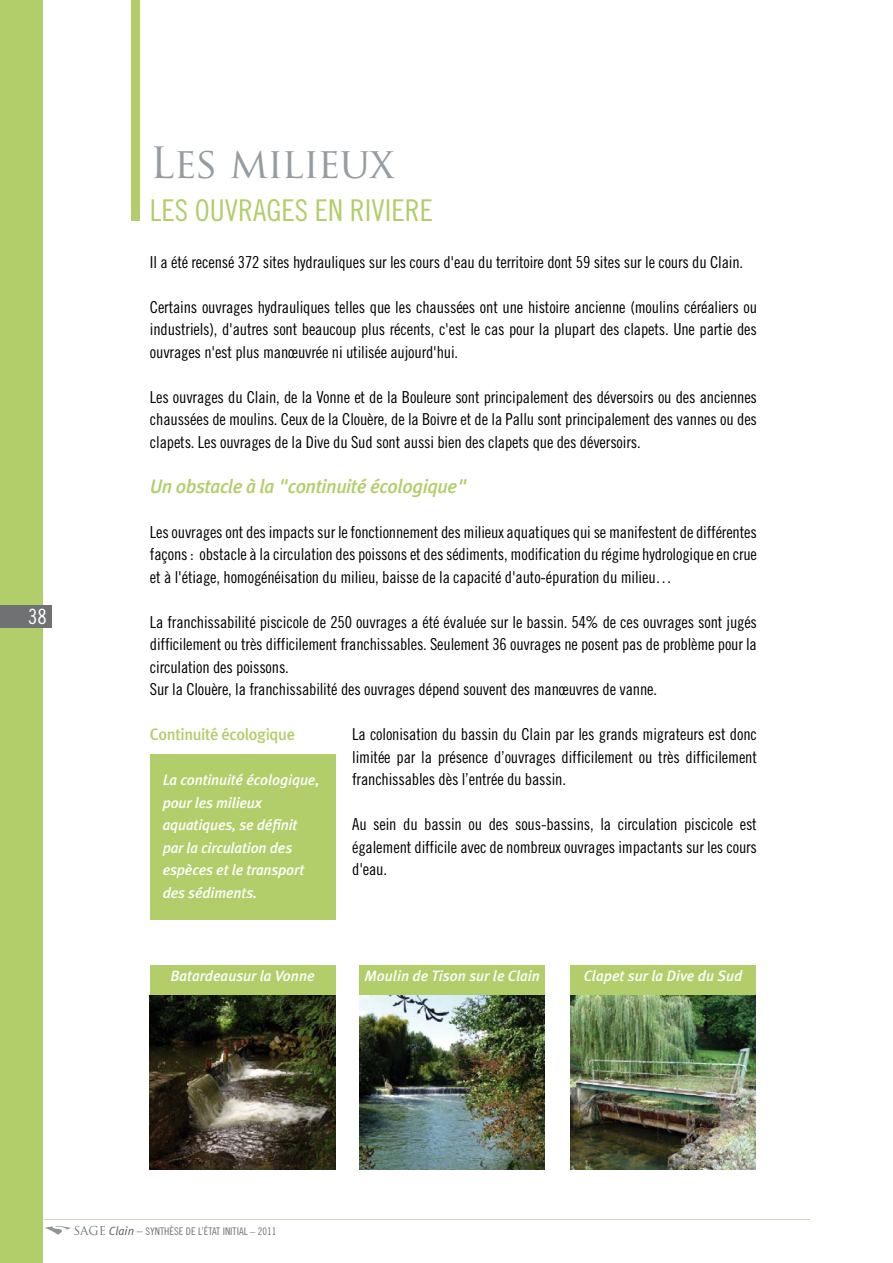
<style>
.page{position:relative;width:893px;height:1263px;background:#fff}
.page>*{position:absolute;margin:0;border:0;box-sizing:border-box;transform-origin:0 0}
.t1{font:42px "Trajan Pro";letter-spacing:-.025em;color:#969ca0}
.t2{font:30px "Trade Gothic Cond Eighteen";color:#b2ce6a}
.t3{font:21px "Trade Gothic Cond Eighteen";color:#fff}
.t4{font:italic 500 19.5px "Meta Plus";letter-spacing:-.025em;color:#b2ce6a}
.t5{font:16.5px/22.5px "Trade Gothic Cond Eighteen";letter-spacing:-.01em;color:#000;text-align:justify}
.t6{font:500 16.5px "Meta Plus";letter-spacing:-.025em;color:#b2ce6a}
.t7{font:italic 500 15px/22.5px "Meta Plus";letter-spacing:-.01em;color:#fff}
.t8{font:10.5px "Trade Gothic Cond Eighteen";color:#707172}
.s1{font-family:"Trajan Pro";font-size:12px}
.s2{font-family:"Meta Plus";font-style:italic;font-size:12px}
.s3{font-size:12px}
</style>
<div class="page">
<div style="left:0;top:0;width:42px;height:1263px;background:#b2ce6a"></div>
<div style="left:150px;top:754px;width:185px;height:166px;background:#b2ce6a"></div>
<div style="left:570px;top:965px;width:186px;height:51px;background:#b2ce6a"></div>
<div style="left:360px;top:965px;width:185px;height:51px;background:#b2ce6a"></div>
<div style="left:150px;top:965px;width:185px;height:51px;background:#b2ce6a"></div>
<img style="left:570px;top:996px;width:186px;height:173px">
<img style="left:360px;top:996px;width:185px;height:173px">
<img style="left:150px;top:996px;width:185px;height:173px">
<div style="left:131px;top:0;width:8px;height:221px;background:#b2ce6a"></div>
<div style="left:0;top:605px;width:51px;height:23px;background:#707172"></div>
<hr style="left:45px;top:1220px;width:765px;height:1px;background:#d6d1b5">
<svg style="left:45px;top:1226px;width:26px;height:9px"></svg>
<p class="t3" style="left:28px;top:604px;width:20px">38</p>
<h1 class="t1" style="left:150px;top:136px;width:247px">Les milieux</h1>
<h2 class="t2" style="left:150px;top:192px;width:285px">LES OUVRAGES EN RIVIERE</h2>
<p class="t5" style="left:150px;top:250px;width:595px">Il a été recensé 372 sites hydrauliques sur les cours d'eau du territoire dont 59 sites sur le cours du Clain .</p>
<p class="t5" style="left:150px;top:295px;width:609px">Certains ouvrages hydrauliques telles que les chaussées ont une histoire ancienne (moulins céréaliers ou industriels), d'autres sont beaucoup plus récents, c'est le cas pour la plupart des clapets . Une partie des ouvrages n'est plus manœuvrée ni utilisée aujourd'hui .</p>
<p class="t5" style="left:150px;top:385px;width:609px">Les ouvrages du Clain, de la Vonne et de la Bouleure sont principalement des déversoirs ou des anciennes chaussées de moulins . Ceux de la Clouère, de la Boivre et de la Pallu sont principalement des vannes ou des clapets . Les ouvrages de la Dive du Sud sont aussi bien des clapets que des déversoirs .</p>
<p class="t4" style="left:150px;top:474px;width:319px">Un obstacle à la "continuité écologique"</p>
<p class="t5" style="left:150px;top:520px;width:609px">Les ouvrages ont des impacts sur le fonctionnement des milieux aquatiques qui se manifestent de différentes façons : obstacle à la circulation des poissons et des sédiments, modification du régime hydrologique en crue et à l'étiage, homogénéisation du milieu, baisse de la capacité d'auto-épuration du milieu…</p>
<p class="t5" style="left:150px;top:610px;width:609px;text-align:left">La franchissabilité piscicole de 250 ouvrages a été évaluée sur le bassin . 54% de ces ouvrages sont jugés difficilement ou très difficilement franchissables . Seulement 36 ouvrages ne posent pas de problème pour la circulation des poissons .<br>Sur la Clouère, la franchissabilité des ouvrages dépend souvent des manœuvres de vanne .</p>
<p class="t5" style="left:352px;top:723px;width:406px">La colonisation du bassin du Clain par les grands migrateurs est donc limitée par la présence d’ouvrages difficilement ou très difficilement franchissables dès l’entrée du bassin .</p>
<p class="t5" style="left:352px;top:813px;width:406px">Au sein du bassin ou des sous-bassins, la circulation piscicole est également difficile avec de nombreux ouvrages impactants sur les cours d'eau .</p>
<p class="t6" style="left:150px;top:725px;width:147px">Continuité écologique</p>
<p class="t7" style="left:163px;top:768px;width:158px">La continuité écologique, pour les milieux aquatiques, se définit par la circulation des espèces et le transport des sédiments.</p>
<p class="t7" style="left:170px;top:965px;width:146px">Batardeausur la Vonne</p>
<p class="t7" style="left:364px;top:965px;width:177px">Moulin de Tison sur le Clain</p>
<p class="t7" style="left:584px;top:965px;width:160px">Clapet sur la Dive du Sud</p>
<p class="t8" style="left:73px;top:1225px;width:205px"><span class="s1">SAGE</span> <span class="s2">Clain</span> <span class="s3">–</span> SYNTHÈSE DE L’ÉTAT INITIAL – 2011</p>
</div>
